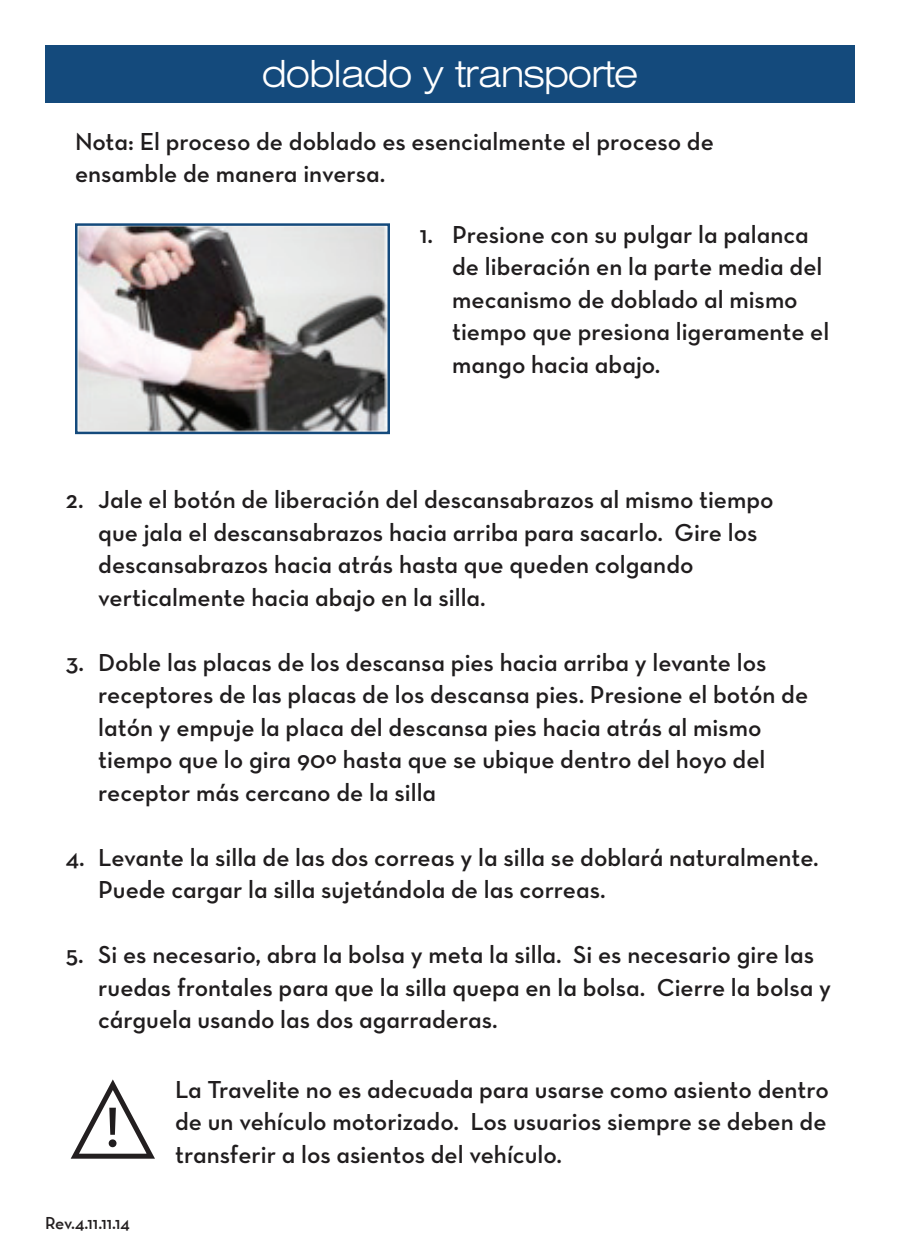
<style>
.page{position:relative;width:900px;height:1260px;background:#fff}
.page>*{position:absolute;margin:0;border:0;box-sizing:border-box;transform-origin:0 0}
.t1{font:57.75px "Neutraface Text Demi Alt";color:#201d1e}
.t2{font:300 expanded 37.5px "Swiss 721 BT";letter-spacing:-.03em;color:#fff}
.t3{font:25px/32.5px "Neutraface Text Demi Alt";color:#201d1e}
.t4{font:17.5px "Neutraface Text TT Demi Alt";color:#231f20}
</style>
<div class="page">
<div style="left:45px;top:45px;width:810px;height:57px;background:#144a7c"></div>
<svg style="left:70px;top:1079px;width:85px;height:80px"></svg>
<img style="left:78px;top:226px;width:309px;height:205px">
<div style="left:75px;top:223px;width:315px;height:211px;border:2px solid #144a7c"></div>
<h2 class="t2" style="left:262px;top:52px;width:378px">doblado y transporte</h2>
<p class="t3" style="left:75px;top:125px;width:640px">Nota: El proceso de doblado es esencialmente el proceso de ensamble de manera inversa.</p>
<p class="t3" style="left:452px;top:218px;width:379px;text-indent:-32px">1. Presione con su pulgar la palanca de liberación en la parte media del mecanismo de doblado al mismo tiempo que presiona ligeramente el mango hacia abajo.</p>
<p class="t3" style="left:98px;top:483px;width:677px;text-indent:-32px">2. Jale el botón de liberación del descansabrazos al mismo tiempo que jala el descansabrazos hacia arriba para sacarlo. Gire los descansabrazos hacia atrás hasta que queden colgando verticalmente hacia abajo en la silla.</p>
<p class="t3" style="left:98px;top:646px;width:711px;text-indent:-32px">3. Doble las placas de los descansa pies hacia arriba y levante los receptores de las placas de los descansa pies. Presione el botón de latón y empuje la placa del descansa pies hacia atrás al mismo tiempo que lo gira 90º hasta que se ubique dentro del hoyo del receptor más cercano de la silla</p>
<p class="t3" style="left:98px;top:841px;width:722px;text-indent:-32px">4. Levante la silla de las dos correas y la silla se doblará naturalmente.<br>Puede cargar la silla sujetándola de las correas.</p>
<p class="t3" style="left:98px;top:938px;width:734px;text-indent:-32px">5. Si es necesario, abra la bolsa y meta la silla. Si es necesario gire las ruedas frontales para que la silla quepa en la bolsa. Cierre la bolsa y cárguela usando las dos agarraderas.</p>
<h1 class="t1" style="left:105px;top:1091px;width:17px">!</h1>
<p class="t4" style="left:45px;top:1212px;width:86px">Rev.4.11.11.14</p>
<p class="t3" style="left:175px;top:1073px;width:655px;text-align:justify">La Travelite no es adecuada para usarse como asiento dentro de un vehículo motorizado. Los usuarios siempre se deben de transferir a los asientos del vehículo.</p>
</div>
